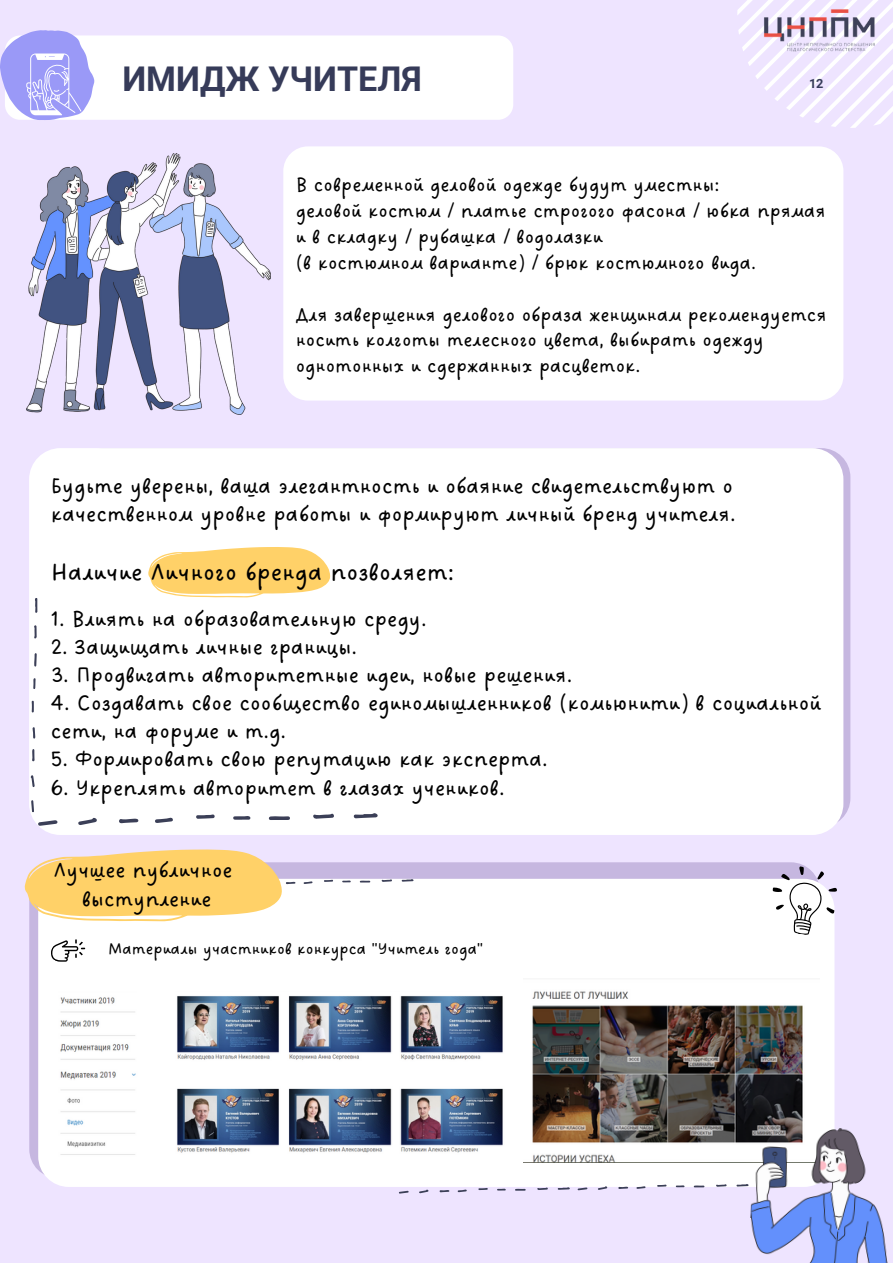
<style>
.page{position:relative;width:893px;height:1264px;background:#fff}
.page>*{position:absolute;margin:0;border:0;box-sizing:border-box;transform-origin:0 0}
.t1{font:700 34.05px "Roboto";color:#363b59}
.t2{font:27.15px "DO Sans Regular";color:#000}
.t3{font:24.15px/28px "DO Sans Regular";color:#000}
.t4{font:23.85px/28px "DO Sans Regular";color:#000;text-align:center}
.t5{font:21.6px/25.8px "DO Sans Regular";color:#000}
.t6{font:18px "DO Sans Regular";color:#000}
.t7{font:700 12.75px "Roboto";color:#363b59}
</style>
<div class="page">
<div style="left:0;top:0;width:892px;height:1262px;background:#eee4ff"></div>
<svg style="left:737px;top:4px;width:155px;height:124px"></svg>
<img style="left:744px;top:0;width:148px;height:63px">
<div style="left:5px;top:35px;width:508px;height:85px;background:#fff;border-radius:15px"></div>
<svg style="left:0;top:30px;width:94px;height:90px"></svg>
<div style="left:283px;top:146px;width:560px;height:254px;background:#fff;border-radius:25px"></div>
<img style="left:26px;top:153px;width:244px;height:261px">
<div style="left:29px;top:448px;width:814px;height:387px;background:#fff;border-radius:31px"></div>
<svg style="left:29px;top:547px;width:349px;height:278px"></svg>
<div style="left:29px;top:862px;width:790px;height:316px;background:#c6b7e0;border-radius:29px"></div>
<div style="left:38px;top:878px;width:796px;height:308px;background:#fff;border-radius:31px"></div>
<svg style="left:25px;top:849px;width:388px;height:72px"></svg>
<svg style="left:771px;top:865px;width:66px;height:70px"></svg>
<svg style="left:51px;top:939px;width:34px;height:23px"></svg>
<img style="left:60px;top:996px;width:443px;height:159px">
<img style="left:532px;top:991px;width:271px;height:171px">
<img style="left:748px;top:1124px;width:140px;height:138px">
<svg style="left:577px;top:1184px;width:171px;height:6px"></svg>
<svg style="left:399px;top:1186px;width:170px;height:7px"></svg>
<h1 class="t1" style="left:122px;top:60px;width:301px">ИМИДЖ УЧИТЕЛЯ</h1>
<p class="t7" style="left:808px;top:76px;width:16px">12</p>
<p class="t5" style="left:296px;top:173px;width:531px">В современной деловой одежде будут уместны:<br>деловой костюм / платье строгого фасона / юбка прямая и в складку / рубашка / водолазки<br>(в костюмном варианте) / брюк костюмного вида.</p>
<p class="t5" style="left:296px;top:302px;width:532px">Для завершения делового образа женщинам рекомендуется носить колготы телесного цвета, выбирать одежду однотонных и сдержанных расцветок.</p>
<p class="t3" style="left:51px;top:473px;width:686px">Будьте уверены, ваша элегантность и обаяние свидетельствуют о качественном уровне работы и формируют личный бренд учителя.</p>
<p class="t2" style="left:51px;top:556px;width:405px">Наличие Личного бренда позволяет:</p>
<p class="t3" style="left:51px;top:605px;width:377px">1. Влиять на образовательную среду.</p>
<p class="t3" style="left:51px;top:634px;width:307px">2. Защищать личные границы.</p>
<p class="t3" style="left:51px;top:662px;width:522px">3. Продвигать авторитетные идеи, новые решения.</p>
<p class="t3" style="left:51px;top:690px;width:771px">4. Создавать свое сообщество единомышленников (комьюнити) в социальной сети, на форуме и т.д.</p>
<p class="t3" style="left:51px;top:746px;width:498px">5. Формировать свою репутацию как эксперта.</p>
<p class="t3" style="left:51px;top:774px;width:455px">6. Укреплять авторитет в глазах учеников.</p>
<p class="t4" style="left:54px;top:857px;width:180px">Лучшее публичное выступление</p>
<p class="t6" style="left:108px;top:938px;width:376px">Материалы участников конкурса "Учитель года"</p>
</div>
